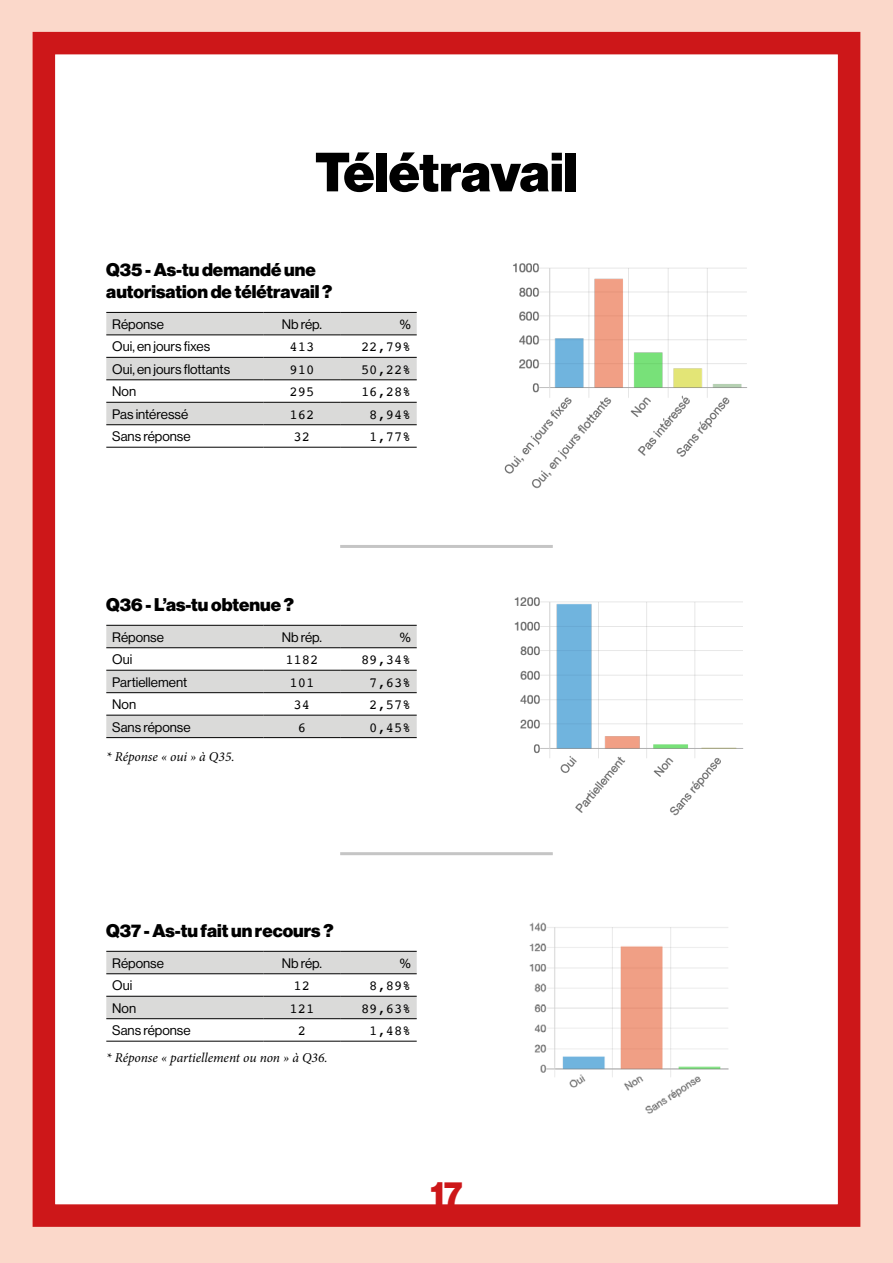
<style>
.page{position:relative;width:893px;height:1263px;background:#fbd8ca}
.page>*{position:absolute;margin:0;border:0;box-sizing:border-box;transform-origin:0 0}
.TITRE{font:54px "N Haas Grotesk DS Pro 95 Blk";letter-spacing:-.005em;color:#000}
.t1{font:33px "N Haas Grotesk DS Pro 95 Blk";color:#cd1719}
.GRAPH_TITRE{font:18px/21.6px "N Haas Grotesk DS Pro 95 Blk";color:#000}
.GRAPH_CELLULE{font:13.8px "Courier";color:#000}
.GRAPH_CELLULE-2{font:13.5px "N Haas Grotesk DS Pro 55 Rg";color:#000}
.t2{font:italic 13.5px "Minion Pro";letter-spacing:-.005em;color:#000}
</style>
<div class="page">
<div style="left:33px;top:32px;width:827px;height:1195px;background:#fff;border:22px solid #cd1719"></div>
<svg style="left:106px;top:313px;width:311px;height:111px"></svg>
<hr style="left:106px;top:335px;width:158px;height:1px;background:#000">
<hr style="left:264px;top:335px;width:76px;height:1px;background:#000">
<hr style="left:340px;top:335px;width:77px;height:1px;background:#000">
<hr style="left:106px;top:357px;width:158px;height:1px;background:#000">
<hr style="left:264px;top:357px;width:76px;height:1px;background:#000">
<hr style="left:340px;top:357px;width:77px;height:1px;background:#000">
<hr style="left:106px;top:380px;width:158px;height:1px;background:#000">
<hr style="left:264px;top:380px;width:76px;height:1px;background:#000">
<hr style="left:340px;top:380px;width:77px;height:1px;background:#000">
<hr style="left:106px;top:402px;width:158px;height:1px;background:#000">
<hr style="left:264px;top:402px;width:76px;height:1px;background:#000">
<hr style="left:340px;top:402px;width:77px;height:1px;background:#000">
<hr style="left:106px;top:424px;width:158px;height:1px;background:#000">
<hr style="left:264px;top:424px;width:76px;height:1px;background:#000">
<hr style="left:340px;top:424px;width:77px;height:1px;background:#000">
<hr style="left:106px;top:447px;width:158px;height:1px;background:#000">
<hr style="left:264px;top:447px;width:76px;height:1px;background:#000">
<hr style="left:340px;top:447px;width:77px;height:1px;background:#000">
<hr style="left:106px;top:312px;width:158px;height:1px;background:#000">
<hr style="left:264px;top:312px;width:76px;height:1px;background:#000">
<hr style="left:340px;top:312px;width:77px;height:1px;background:#000">
<img style="left:505px;top:263px;width:242px;height:226px">
<hr style="left:340px;top:545px;width:213px;height:3px;background:#c5c5c5">
<hr style="left:340px;top:852px;width:213px;height:3px;background:#c5c5c5">
<svg style="left:106px;top:626px;width:311px;height:111px"></svg>
<hr style="left:106px;top:647px;width:158px;height:1px;background:#000">
<hr style="left:264px;top:647px;width:76px;height:1px;background:#000">
<hr style="left:340px;top:647px;width:77px;height:1px;background:#000">
<hr style="left:106px;top:670px;width:158px;height:1px;background:#000">
<hr style="left:264px;top:670px;width:76px;height:1px;background:#000">
<hr style="left:340px;top:670px;width:77px;height:1px;background:#000">
<hr style="left:106px;top:692px;width:158px;height:1px;background:#000">
<hr style="left:264px;top:692px;width:76px;height:1px;background:#000">
<hr style="left:340px;top:692px;width:77px;height:1px;background:#000">
<hr style="left:106px;top:715px;width:158px;height:1px;background:#000">
<hr style="left:264px;top:715px;width:76px;height:1px;background:#000">
<hr style="left:340px;top:715px;width:77px;height:1px;background:#000">
<hr style="left:106px;top:625px;width:158px;height:1px;background:#000">
<hr style="left:264px;top:625px;width:76px;height:1px;background:#000">
<hr style="left:340px;top:625px;width:77px;height:1px;background:#000">
<hr style="left:106px;top:737px;width:158px;height:1px;background:#000">
<hr style="left:264px;top:737px;width:76px;height:1px;background:#000">
<hr style="left:340px;top:737px;width:77px;height:1px;background:#000">
<img style="left:514px;top:597px;width:230px;height:219px">
<svg style="left:106px;top:952px;width:311px;height:66px"></svg>
<hr style="left:106px;top:973px;width:158px;height:1px;background:#000">
<hr style="left:264px;top:973px;width:76px;height:1px;background:#000">
<hr style="left:340px;top:973px;width:77px;height:1px;background:#000">
<hr style="left:106px;top:996px;width:158px;height:1px;background:#000">
<hr style="left:264px;top:996px;width:76px;height:1px;background:#000">
<hr style="left:340px;top:996px;width:77px;height:1px;background:#000">
<hr style="left:106px;top:1018px;width:158px;height:1px;background:#000">
<hr style="left:264px;top:1018px;width:76px;height:1px;background:#000">
<hr style="left:340px;top:1018px;width:77px;height:1px;background:#000">
<hr style="left:106px;top:1041px;width:158px;height:1px;background:#000">
<hr style="left:264px;top:1041px;width:76px;height:1px;background:#000">
<hr style="left:340px;top:1041px;width:77px;height:1px;background:#000">
<hr style="left:106px;top:951px;width:158px;height:1px;background:#000">
<hr style="left:264px;top:951px;width:76px;height:1px;background:#000">
<hr style="left:340px;top:951px;width:77px;height:1px;background:#000">
<img style="left:529px;top:923px;width:200px;height:191px">
<p class="TITRE" style="left:315px;top:141px;width:264px">Télétravail</p>
<p class="GRAPH_TITRE" style="left:106px;top:259px;width:228px">Q35 - As-tu demandé une autorisation de télétravail ?</p>
<p class="GRAPH_CELLULE-2" style="left:112px;top:316px;width:53px">Réponse</p>
<p class="GRAPH_CELLULE-2" style="left:282px;top:316px;width:42px">Nb rép.</p>
<p class="GRAPH_CELLULE-2" style="left:400px;top:316px;width:12px">%</p>
<p class="GRAPH_CELLULE-2" style="left:112px;top:339px;width:99px">Oui, en jours fixes</p>
<p class="GRAPH_CELLULE" style="left:289px;top:336px;width:26px">413</p>
<p class="GRAPH_CELLULE" style="left:361px;top:336px;width:51px">22,79%</p>
<p class="GRAPH_CELLULE-2" style="left:112px;top:361px;width:119px">Oui, en jours flottants</p>
<p class="GRAPH_CELLULE" style="left:289px;top:359px;width:26px">910</p>
<p class="GRAPH_CELLULE" style="left:361px;top:359px;width:51px">50,22%</p>
<p class="GRAPH_CELLULE-2" style="left:112px;top:384px;width:25px">Non</p>
<p class="GRAPH_CELLULE" style="left:289px;top:381px;width:26px">295</p>
<p class="GRAPH_CELLULE" style="left:361px;top:381px;width:51px">16,28%</p>
<p class="GRAPH_CELLULE-2" style="left:112px;top:406px;width:77px">Pas intéressé</p>
<p class="GRAPH_CELLULE" style="left:289px;top:404px;width:26px">162</p>
<p class="GRAPH_CELLULE" style="left:369px;top:404px;width:43px">8,94%</p>
<p class="GRAPH_CELLULE-2" style="left:112px;top:429px;width:80px">Sans réponse</p>
<p class="GRAPH_CELLULE" style="left:294px;top:426px;width:18px">32</p>
<p class="GRAPH_CELLULE" style="left:369px;top:426px;width:43px">1,77%</p>
<p class="GRAPH_TITRE" style="left:106px;top:594px;width:189px">Q36 - L’as-tu obtenue ?</p>
<p class="GRAPH_CELLULE-2" style="left:112px;top:629px;width:53px">Réponse</p>
<p class="GRAPH_CELLULE-2" style="left:282px;top:629px;width:42px">Nb rép.</p>
<p class="GRAPH_CELLULE-2" style="left:400px;top:629px;width:12px">%</p>
<p class="GRAPH_CELLULE-2" style="left:112px;top:652px;width:22px">Oui</p>
<p class="GRAPH_CELLULE" style="left:285px;top:649px;width:35px">1182</p>
<p class="GRAPH_CELLULE" style="left:361px;top:649px;width:51px">89,34%</p>
<p class="GRAPH_CELLULE-2" style="left:112px;top:674px;width:76px">Partiellement</p>
<p class="GRAPH_CELLULE" style="left:289px;top:672px;width:26px">101</p>
<p class="GRAPH_CELLULE" style="left:369px;top:672px;width:43px">7,63%</p>
<p class="GRAPH_CELLULE-2" style="left:112px;top:697px;width:25px">Non</p>
<p class="GRAPH_CELLULE" style="left:294px;top:694px;width:18px">34</p>
<p class="GRAPH_CELLULE" style="left:369px;top:694px;width:43px">2,57%</p>
<p class="GRAPH_CELLULE-2" style="left:112px;top:719px;width:80px">Sans réponse</p>
<p class="GRAPH_CELLULE" style="left:298px;top:716px;width:10px">6</p>
<p class="GRAPH_CELLULE" style="left:369px;top:716px;width:43px">0,45%</p>
<p class="t2" style="left:106px;top:747px;width:130px">* Réponse « oui » à Q35.</p>
<p class="GRAPH_TITRE" style="left:106px;top:920px;width:229px">Q37 - As-tu fait un recours ?</p>
<p class="GRAPH_CELLULE-2" style="left:112px;top:955px;width:53px">Réponse</p>
<p class="GRAPH_CELLULE-2" style="left:282px;top:955px;width:42px">Nb rép.</p>
<p class="GRAPH_CELLULE-2" style="left:400px;top:955px;width:12px">%</p>
<p class="GRAPH_CELLULE-2" style="left:112px;top:978px;width:22px">Oui</p>
<p class="GRAPH_CELLULE" style="left:294px;top:975px;width:18px">12</p>
<p class="GRAPH_CELLULE" style="left:369px;top:975px;width:43px">8,89%</p>
<p class="GRAPH_CELLULE-2" style="left:112px;top:1000px;width:25px">Non</p>
<p class="GRAPH_CELLULE" style="left:289px;top:998px;width:26px">121</p>
<p class="GRAPH_CELLULE" style="left:361px;top:998px;width:51px">89,63%</p>
<p class="GRAPH_CELLULE-2" style="left:112px;top:1023px;width:80px">Sans réponse</p>
<p class="GRAPH_CELLULE" style="left:298px;top:1020px;width:10px">2</p>
<p class="GRAPH_CELLULE" style="left:369px;top:1020px;width:43px">1,48%</p>
<p class="t2" style="left:106px;top:1048px;width:223px">* Réponse « partiellement ou non » à Q36.</p>
<h2 class="t1" style="left:430px;top:1173px;width:34px">17</h2>
</div>
